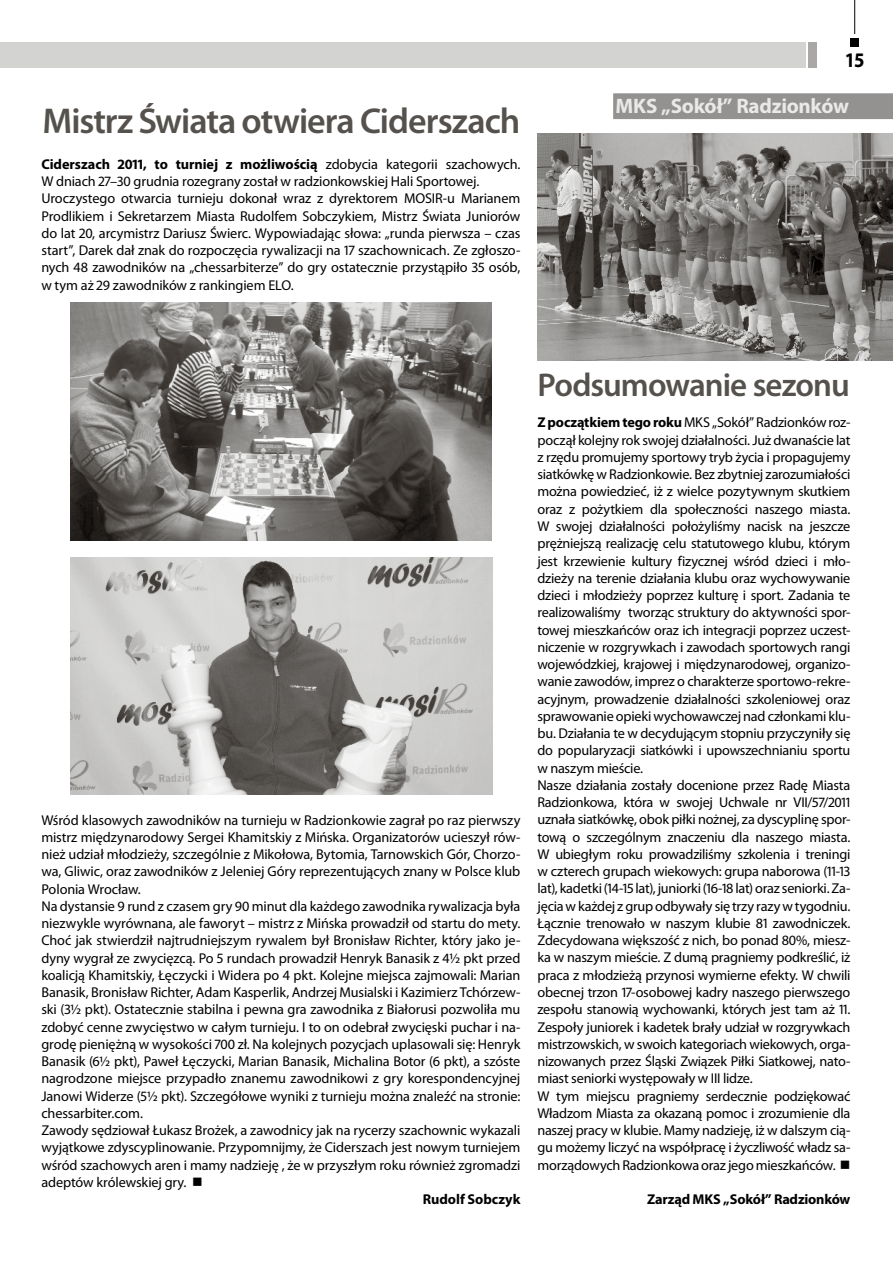
<style>
.page{position:relative;width:893px;height:1263px;background:#fff}
.page>*{position:absolute;margin:0;border:0;box-sizing:border-box;transform-origin:0 0}
.t1{font:600 36px "Myriad Pro";letter-spacing:-.025em;color:#55524e}
.t2{font:600 33px "Myriad Pro";letter-spacing:-.03em;color:#55524e}
.t3{font:700 21px "Myriad Pro";letter-spacing:-.015em;color:#e9e9e8}
.t4{font:700 20.85px "Myriad Pro";color:#000;scale:.9 1}
.t5{font:14.25px/17.2px "Myriad Pro";letter-spacing:-.01em;color:#000}
.t6{font:700 14.25px "Myriad Pro";letter-spacing:-.005em;color:#000}
.s1{font-weight:700}
</style>
<div class="page">
<div style="left:0;top:43px;width:806px;height:25px;background:#d3d3d2"></div>
<hr style="left:854px;top:0;width:1px;height:34px;background:#000">
<div style="left:850px;top:38px;width:9px;height:9px;background:#000"></div>
<div style="left:808px;top:43px;width:8px;height:25px;background:#a9a8a6"></div>
<img style="left:537px;top:134px;width:356px;height:227px">
<div style="left:613px;top:94px;width:280px;height:25px;background:#949290"></div>
<img style="left:71px;top:303px;width:420px;height:237px">
<img style="left:71px;top:557px;width:421px;height:238px">
<h1 class="t1" style="left:43px;top:98px;width:479px">Mistrz Świata otwiera Ciderszach</h1>
<p class="t5" style="left:41px;top:155px;width:481px"><span class="s1">Ciderszach 2011, to turniej z możliwością</span> zdobycia kategorii szachowych.<br>W dniach 27–30 grudnia rozegrany został w radzionkowskiej Hali Sportowej.<br>Uroczystego otwarcia turnieju dokonał wraz z dyrektorem MOSIR-u Marianem Prodlikiem i Sekretarzem Miasta Rudolfem Sobczykiem, Mistrz Świata Juniorów do lat 20, arcymistrz Dariusz Świerc. Wypowiadając słowa: „runda pierwsza – czas start”, Darek dał znak do rozpoczęcia rywalizacji na 17 szachownicach. Ze zgłoszo&shy;nych 48 zawodników na „chessarbiterze” do gry ostatecznie przystąpiło 35 osób, w tym aż 29 zawodników z rankingiem ELO.</p>
<h3 class="t4" style="left:845px;top:46px;width:23px">15</h3>
<h3 class="t3" style="left:615px;top:92px;width:235px">MKS „Sokół” Radzionków</h3>
<p class="t5" style="left:41px;top:811px;width:480px">Wśród klasowych zawodników na turnieju w Radzionkowie zagrał po raz pierwszy</p>
<p class="t5" style="left:41px;top:828px;width:480px">mistrz międzynarodowy Sergei Khamitskiy z Mińska. Organizatorów ucieszył rów-</p>
<p class="t5" style="left:41px;top:845px;width:481px">nież udział młodzieży, szczególnie z Mikołowa, Bytomia, Tarnowskich Gór, Chorzo-</p>
<p class="t5" style="left:41px;top:863px;width:480px">wa, Gliwic, oraz zawodników z Jeleniej Góry reprezentujących znany w Polsce klub</p>
<p class="t5" style="left:41px;top:880px;width:101px">Polonia Wrocław.</p>
<p class="t5" style="left:41px;top:897px;width:481px">Na dystansie 9 rund z czasem gry 90 minut dla każdego zawodnika rywalizacja była</p>
<p class="t5" style="left:41px;top:914px;width:480px">niezwykle wyrównana, ale faworyt – mistrz z Mińska prowadził od startu do mety.</p>
<p class="t5" style="left:41px;top:932px;width:481px">Choć jak stwierdził najtrudniejszym rywalem był Bronisław Richter, który jako je-</p>
<p class="t5" style="left:41px;top:949px;width:480px">dyny wygrał ze zwycięzcą. Po 5 rundach prowadził Henryk Banasik z 4½ pkt przed</p>
<p class="t5" style="left:41px;top:966px;width:480px">koalicją Khamitskiy, Łęczycki i Widera po 4 pkt. Kolejne miejsca zajmowali: Marian</p>
<p class="t5" style="left:41px;top:983px;width:481px">Banasik, Bronisław Richter, Adam Kasperlik, Andrzej Musialski i Kazimierz Tchórzew-</p>
<p class="t5" style="left:41px;top:1001px;width:480px">ski (3½ pkt). Ostatecznie stabilna i pewna gra zawodnika z Białorusi pozwoliła mu</p>
<p class="t5" style="left:41px;top:1018px;width:481px">zdobyć cenne zwycięstwo w całym turnieju. I to on odebrał zwycięski puchar i na-</p>
<p class="t5" style="left:41px;top:1035px;width:480px">grodę pieniężną w wysokości 700 zł. Na kolejnych pozycjach uplasowali się: Henryk</p>
<p class="t5" style="left:41px;top:1052px;width:480px">Banasik (6½ pkt), Paweł Łęczycki, Marian Banasik, Michalina Botor (6 pkt), a szóste</p>
<p class="t5" style="left:41px;top:1070px;width:480px">nagrodzone miejsce przypadło znanemu zawodnikowi z gry korespondencyjnej</p>
<p class="t5" style="left:41px;top:1087px;width:481px">Janowi Widerze (5½ pkt). Szczegółowe wyniki z turnieju można znaleźć na stronie:</p>
<p class="t5" style="left:41px;top:1104px;width:103px">chessarbiter.com.</p>
<p class="t5" style="left:41px;top:1121px;width:480px">Zawody sędziował Łukasz Brożek, a zawodnicy jak na rycerzy szachownic wykazali</p>
<p class="t5" style="left:41px;top:1139px;width:480px">wyjątkowe zdyscyplinowanie. Przypomnijmy, że Ciderszach jest nowym turniejem</p>
<p class="t5" style="left:41px;top:1156px;width:480px">wśród szachowych aren i mamy nadzieję , że w przyszłym roku również zgromadzi</p>
<p class="t5" style="left:41px;top:1173px;width:163px">adeptów królewskiej gry. ■</p>
<p class="t6" style="left:423px;top:1190px;width:99px">Rudolf Sobczyk</p>
<h2 class="t2" style="left:537px;top:364px;width:314px">Podsumowanie sezonu</h2>
<p class="t5" style="left:537px;top:414px;width:314px"><span class="s1">Z początkiem tego roku</span> MKS „Sokół” Radzionków roz&shy;począł kolejny rok swojej działalności. Już dwanaście lat z rzędu promujemy sportowy tryb życia i propagujemy siatkówkę w Radzionkowie. Bez zbytniej zarozumiałości można powiedzieć, iż z wielce pozytywnym skutkiem oraz z pożytkiem dla społeczności naszego miasta.<br>W swojej działalności położyliśmy nacisk na jeszcze prężniejszą realizację celu statutowego klubu, którym jest krzewienie kultury fizycznej wśród dzieci i mło&shy;dzieży na terenie działania klubu oraz wychowywanie dzieci i młodzieży poprzez kulturę i sport. Zadania te realizowaliśmy tworząc struktury do aktywności spor&shy;towej mieszkańców oraz ich integracji poprzez uczest&shy;niczenie w rozgrywkach i zawodach sportowych rangi wojewódzkiej, krajowej i międzynarodowej, organizo&shy;wanie zawodów, imprez o charakterze sportowo-rekre&shy;acyjnym, prowadzenie działalności szkoleniowej oraz sprawowanie opieki wychowawczej nad członkami klu&shy;bu. Działania te w decydującym stopniu przyczyniły się do popularyzacji siatkówki i upowszechnianiu sportu w naszym mieście.<br>Nasze działania zostały docenione przez Radę Miasta Radzionkowa, która w swojej Uchwale nr VII/57/2011 uznała siatkówkę, obok piłki nożnej, za dyscyplinę spor&shy;tową o szczególnym znaczeniu dla naszego miasta.<br>W ubiegłym roku prowadziliśmy szkolenia i treningi w czterech grupach wiekowych: grupa naborowa (11-13 lat), kadetki (14-15 lat), juniorki (16-18 lat) oraz seniorki. Za&shy;jęcia w każdej z grup odbywały się trzy razy w tygodniu.<br>Łącznie trenowało w naszym klubie 81 zawodniczek.<br>Zdecydowana większość z nich, bo ponad 80%, miesz&shy;ka w naszym mieście. Z dumą pragniemy podkreślić, iż praca z młodzieżą przynosi wymierne efekty. W chwili obecnej trzon 17-osobowej kadry naszego pierwszego zespołu stanowią wychowanki, których jest tam aż 11.<br>Zespoły juniorek i kadetek brały udział w rozgrywkach mistrzowskich, w swoich kategoriach wiekowych, orga&shy;nizowanych przez Śląski Związek Piłki Siatkowej, nato&shy;miast seniorki występowały w III lidze.<br>W tym miejscu pragniemy serdecznie podziękować Władzom Miasta za okazaną pomoc i zrozumienie dla naszej pracy w klubie. Mamy nadzieję, iż w dalszym cią&shy;gu możemy liczyć na współpracę i życzliwość władz sa&shy;morządowych Radzionkowa oraz jego mieszkańców. ■</p>
<p class="t6" style="left:647px;top:1190px;width:205px">Zarząd MKS „Sokół” Radzionków</p>
</div>
